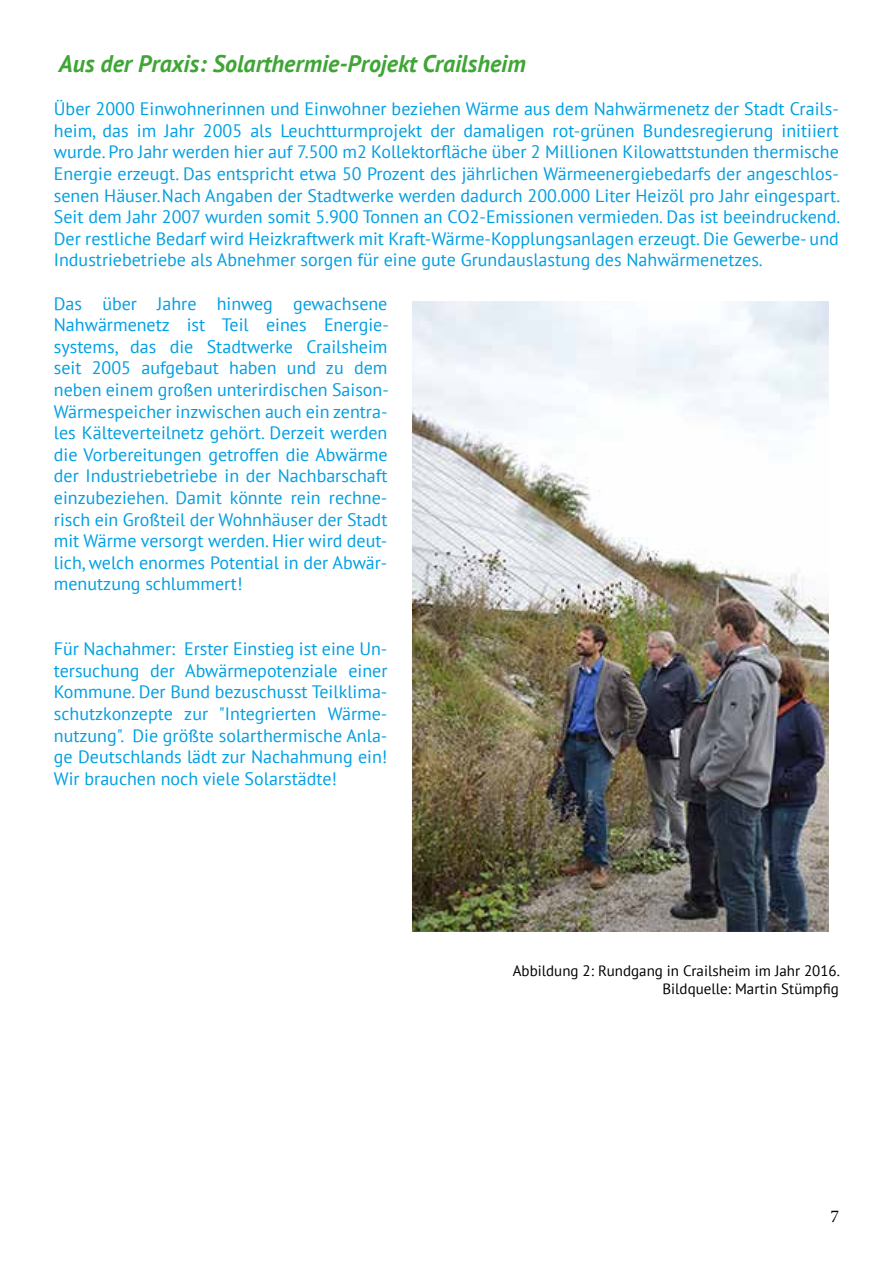
<style>
.page{position:relative;width:893px;height:1263px;background:#fff}
.page>*{position:absolute;margin:0;border:0;box-sizing:border-box;transform-origin:0 0}
.t1{font:italic 700 24px "PT Sans";color:#3fa535}
.t2{font:18px/21.6px "PT Sans";color:#009fe3;text-align:justify}
.t3{font:18px "Minion Pro";color:#000}
.t4{font:15px/18px "PT Sans";color:#000;text-align:right}
</style>
<div class="page">
<img style="left:413px;top:303px;width:414px;height:627px">
<div style="left:404px;top:294px;width:432px;height:645px;border:8px solid #fff"></div>
<h1 class="t1" style="left:59px;top:48px;width:468px">Aus der Praxis: Solarthermie-Projekt Crailsheim</h1>
<p class="t2" style="left:54px;top:98px;width:788px">Über 2000 Einwohnerinnen und Einwohner beziehen Wärme aus dem Nahwärmenetz der Stadt Crails&shy;heim, das im Jahr 2005 als Leuchtturmprojekt der damaligen rot-grünen Bundesregierung initiiert wurde. Pro Jahr werden hier auf 7.500 m2 Kollektorfläche über 2 Millionen Kilowattstunden thermische Energie erzeugt. Das entspricht etwa 50 Prozent des jährlichen Wärmeenergiebedarfs der angeschlos&shy;senen Häuser.Nach Angaben der Stadtwerke werden dadurch 200.000 Liter Heizöl pro Jahr eingespart.<br>Seit dem Jahr 2007 wurden somit 5.900 Tonnen an CO2-Emissionen vermieden. Das ist beeindruckend.<br>Der restliche Bedarf wird Heizkraftwerk mit Kraft-Wärme-Kopplungsanlagen erzeugt. Die Gewerbe- und Industriebetriebe als Abnehmer sorgen für eine gute Grundauslastung des Nahwärmenetzes.</p>
<p class="t2" style="left:54px;top:292px;width:336px">Das über Jahre hinweg gewachsene Nahwärmenetz ist Teil eines Energie&shy;systems, das die Stadtwerke Crailsheim seit 2005 aufgebaut haben und zu dem neben einem großen unterirdischen Saison-Wärmespeicher inzwischen auch ein zentra&shy;les Kälteverteilnetz gehört. Derzeit werden die Vorbereitungen getroffen die Abwärme der Industriebetriebe in der Nachbarschaft einzubeziehen. Damit könnte rein rechne&shy;risch ein Großteil der Wohnhäuser der Stadt mit Wärme versorgt werden. Hier wird deut&shy;lich, welch enormes Potential in der Abwär&shy;menutzung schlummert!</p>
<p class="t2" style="left:54px;top:638px;width:335px">Für Nachahmer: Erster Einstieg ist eine Un&shy;tersuchung der Abwärmepotenziale einer Kommune. Der Bund bezuschusst Teilklima&shy;schutzkonzepte zur "Integrierten Wärme&shy;nutzung". Die größte solarthermische Anla&shy;ge Deutschlands lädt zur Nachahmung ein!<br>Wir brauchen noch viele Solarstädte!</p>
<p class="t4" style="left:513px;top:961px;width:329px">Abbildung 2: Rundgang in Crailsheim im Jahr 2016.<br>Bildquelle: Martin Stümpfig</p>
<p class="t3" style="left:830px;top:1204px;width:10px">7</p>
</div>
